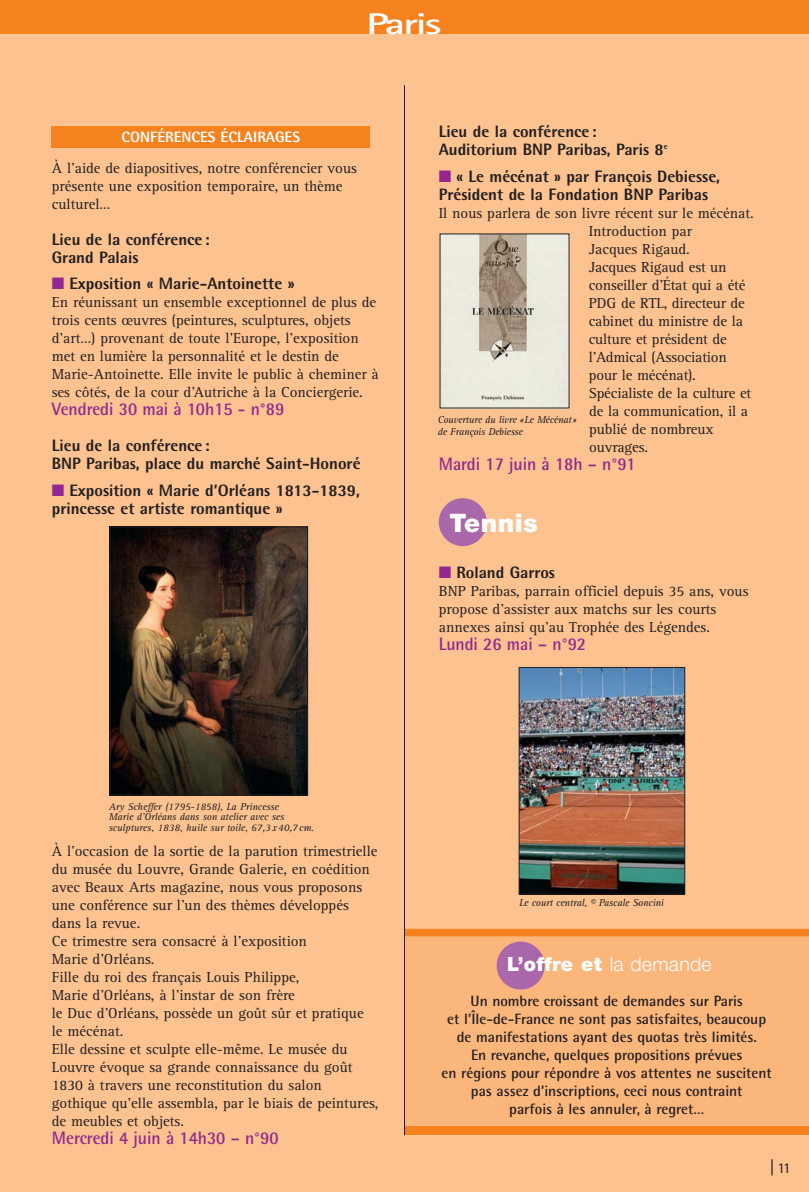
<style>
.page{position:relative;width:809px;height:1192px;background:#fcc290}
.page>*{position:absolute;margin:0;border:0;box-sizing:border-box;transform-origin:0 0}
.t1{font:700 30px "Rotis Sans Serif";letter-spacing:-.055em;color:#fff;scale:1.5 1}
.t2{font:900 25.5px "Helvetica Neue";letter-spacing:.02em;color:#fff}
.t3{font:900 19.5px "Helvetica Neue";letter-spacing:.02em;color:#fff}
.t4{font:700 18px "Rotis Semi Sans";color:#91278f;scale:.95 1}
.t5{font:800 16.5px/18px "Rotis Semi Sans";color:#231f20}
.t6{font:15px/18px "Rotis Serif";color:#231f20}
.t7{font:700 15px/18px "Rotis Semi Sans";color:#231f20;text-align:center}
.t8{font:800 15px "Rotis Semi Sans";color:#fff}
.t9{font:15px "Rotis Semi Sans";color:#231f20}
.t10{font:italic 10.35px/10.5px "Rotis Serif";letter-spacing:-.01em;color:#231f20}
.s1{color:#91278f}
.s2{font-weight:300}
.s3{font-size:18px}
</style>
<div class="page">
<div style="left:0;top:0;width:809px;height:34px;background:#f5821f"></div>
<img style="left:112px;top:529px;width:194px;height:264px">
<div style="left:110px;top:527px;width:198px;height:268px;border:1px solid #231f20"></div>
<img style="left:442px;top:236px;width:125px;height:170px">
<img style="left:521px;top:669px;width:162px;height:223px">
<div style="left:519px;top:667px;width:166px;height:227px;border:1px solid #231f20"></div>
<div style="left:405px;top:935px;width:404px;height:192px;background:#fbb67c"></div>
<div style="left:405px;top:929px;width:404px;height:7px;background:#f5821f"></div>
<div style="left:405px;top:1126px;width:404px;height:9px;background:#f5821f"></div>
<div style="left:497px;top:942px;width:48px;height:48px;background:#aa67aa;border-radius:50%"></div>
<hr style="left:404px;top:85px;width:1px;height:1050px;background:#231f20">
<div style="left:439px;top:498px;width:48px;height:48px;background:#aa67aa;border-radius:50%"></div>
<div style="left:52px;top:126px;width:318px;height:21px;background:#f5821f"></div>
<h1 class="t1" style="left:366px;top:13px;width:52px">Paris</h1>
<p class="t8" style="left:121px;top:131px;width:180px">CONFÉRENCES ÉCLAIRAGES</p>
<p class="t6" style="left:52px;top:160px;width:307px">À l’aide de diapositives, notre conférencier vous présente une exposition temporaire, un thème culturel…</p>
<p class="t5" style="left:52px;top:232px;width:159px">Lieu de la conférence:<br>Grand Palais</p>
<p class="t5" style="left:52px;top:276px;width:244px"><span class="s1">■</span> Exposition « Marie-Antoinette »</p>
<p class="t6" style="left:52px;top:294px;width:328px">En réunissant un ensemble exceptionnel de plus de trois cents œuvres (peintures, sculptures, objets d’art…) provenant de toute l’Europe, l’exposition met en lumière la personnalité et le destin de Marie-Antoinette. Elle invite le public à cheminer à ses côtés, de la cour d’Autriche à la Conciergerie.</p>
<p class="t4" style="left:52px;top:403px;width:246px">Vendredi 30 mai à 10h15 - n°89</p>
<p class="t5" style="left:52px;top:438px;width:310px">Lieu de la conférence:<br>BNP Paribas, place du marché Saint-Honoré</p>
<p class="t5" style="left:52px;top:483px;width:310px"><span class="s1">■</span> Exposition « Marie d’Orléans 1813-1839, princesse et artiste romantique »</p>
<p class="t5" style="left:439px;top:124px;width:230px">Lieu de la conférence:<br>Auditorium BNP Paribas, Paris 8<sup>e</sup></p>
<p class="t5" style="left:439px;top:169px;width:283px"><span class="s1">■</span> « Le mécénat » par François Debiesse,<br>Président de la Fondation BNP Paribas</p>
<p class="t6" style="left:589px;top:205px;width:167px;text-indent:-150px">Il nous parlera de son livre récent sur le mécénat.<br>Introduction par<br>Jacques Rigaud.<br>Jacques Rigaud est un conseiller d'État qui a été<br>PDG de RTL, directeur de cabinet du ministre de la culture et président de l'Admical (Association pour le mécénat).<br>Spécialiste de la culture et de la communication, il a publié de nombreux ouvrages.</p>
<p class="t4" style="left:439px;top:457px;width:209px">Mardi 17 juin à 18h – n°91</p>
<p class="t10" style="left:438px;top:415px;width:140px;line-height:11.2px">Couverture du livre «Le Mécénat» de François Debiesse</p>
<h2 class="t2" style="left:449px;top:514px;width:90px">Tennis</h2>
<p class="t5" style="left:439px;top:565px;width:118px"><span class="s1">■</span> Roland Garros</p>
<p class="t6" style="left:439px;top:583px;width:311px">BNP Paribas, parrain officiel depuis 35 ans, vous propose d’assister aux matchs sur les courts annexes ainsi qu’au Trophée des Légendes.</p>
<p class="t4" style="left:439px;top:637px;width:157px">Lundi 26 mai – n°92</p>
<p class="t10" style="left:109px;top:802px;width:207px">Ary Scheffer (1795-1858), La Princesse<br>Marie d'Orléans dans son atelier avec ses sculptures, 1838, huile sur toile, 67,3x40,7cm.</p>
<p class="t6" style="left:52px;top:843px;width:328px">À l’occasion de la sortie de la parution trimestrielle du musée du Louvre, Grande Galerie, en coédition avec Beaux Arts magazine, nous vous proposons une conférence sur l’un des thèmes développés dans la revue.<br>Ce trimestre sera consacré à l’exposition<br>Marie d’Orléans.<br>Fille du roi des français Louis Philippe,<br>Marie d’Orléans, à l’instar de son frère<br>le Duc d’Orléans, possède un goût sûr et pratique<br>le mécénat.<br>Elle dessine et sculpte elle-même. Le musée du Louvre évoque sa grande connaissance du goût 1830 à travers une reconstitution du salon gothique qu’elle assembla, par le biais de peintures, de meubles et objets.</p>
<p class="t4" style="left:52px;top:1131px;width:240px">Mercredi 4 juin à 14h30 – n°90</p>
<p class="t10" style="left:519px;top:898px;width:146px">Le court central, © Pascale Soncini</p>
<h3 class="t3" style="left:507px;top:957px;width:206px">L’offre et <span class="s2">la demande</span></h3>
<p class="t7" style="left:442px;top:994px;width:332px">Un nombre croissant de demandes sur Paris<br>et l’Île-de-France ne sont pas satisfaites, beaucoup de manifestations ayant des quotas très limités.<br>En revanche, quelques propositions prévues<br>en régions pour répondre à vos attentes ne suscitent pas assez d’inscriptions, ceci nous contraint<br>parfois à les annuler, à regret…</p>
<p class="t9" style="left:769px;top:1163px;width:23px"><span class="s3">|</span> 11</p>
</div>
